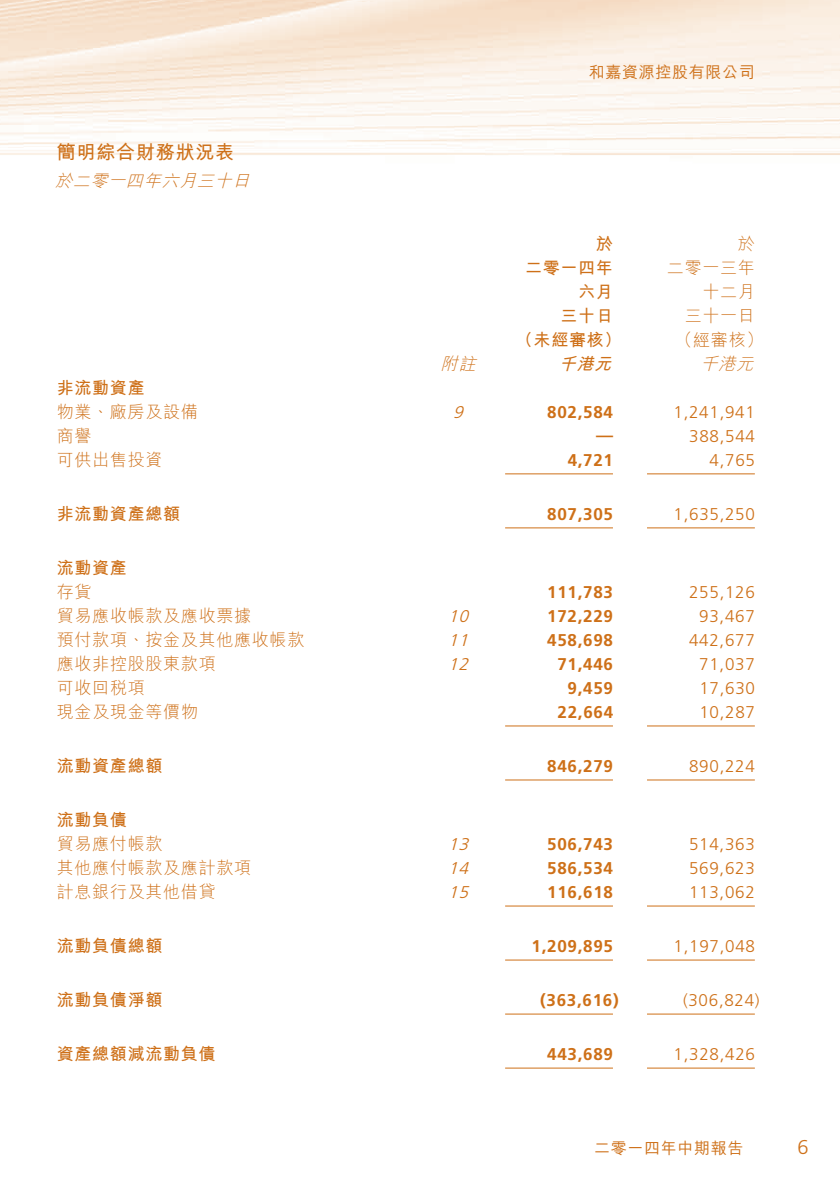
<style>
.page{position:relative;width:840px;height:1191px;background:#fff}
.page>*{position:absolute;margin:0;border:0;box-sizing:border-box;transform-origin:0 0}
.t1{font:300 20px "Frutiger";color:#ce7018}
.t2{font:700 19px "M Hei HK";letter-spacing:.04em;color:#ce7018}
.t3{font:300 17px "Frutiger";letter-spacing:.04em;color:#ce7018}
.t4{font:700 17px "Frutiger";letter-spacing:.04em;color:#ce7018}
.t5{font:300 17px "M Hei HK";letter-spacing:.04em;color:#ce7018}
.t6{font:700 17px "M Hei HK";letter-spacing:.04em;color:#ce7018}
.t7{font:italic 300 17px "M Hei HK";color:#ce7018}
.t8{font:italic 300 17px "Frutiger";color:#ce7018}
.t9{font:italic 700 17px "M Hei HK";color:#ce7018}
.t10{font:500 16px "M Hei HK";letter-spacing:.04em;color:#ce7018}
</style>
<div class="page">
<hr style="left:505px;top:473px;width:107px;height:1px;background:#ce7018">
<hr style="left:646px;top:473px;width:108px;height:1px;background:#ce7018">
<hr style="left:505px;top:527px;width:107px;height:1px;background:#ce7018">
<hr style="left:646px;top:527px;width:108px;height:1px;background:#ce7018">
<hr style="left:505px;top:725px;width:107px;height:1px;background:#ce7018">
<hr style="left:646px;top:725px;width:108px;height:1px;background:#ce7018">
<hr style="left:505px;top:779px;width:107px;height:1px;background:#ce7018">
<hr style="left:646px;top:779px;width:108px;height:1px;background:#ce7018">
<hr style="left:505px;top:905px;width:107px;height:1px;background:#ce7018">
<hr style="left:646px;top:905px;width:108px;height:1px;background:#ce7018">
<hr style="left:505px;top:959px;width:107px;height:1px;background:#ce7018">
<hr style="left:646px;top:959px;width:108px;height:1px;background:#ce7018">
<hr style="left:505px;top:1013px;width:107px;height:1px;background:#ce7018">
<hr style="left:646px;top:1013px;width:108px;height:1px;background:#ce7018">
<hr style="left:505px;top:1067px;width:107px;height:1px;background:#ce7018">
<hr style="left:646px;top:1067px;width:108px;height:1px;background:#ce7018">
<p class="t10" style="left:588px;top:60px;width:168px">和嘉資源控股有限公司</p>
<p class="t2" style="left:57px;top:138px;width:179px">簡明綜合財務狀況表</p>
<p class="t7" style="left:55px;top:169px;width:202px">於二零一四年六月三十日</p>
<p class="t6" style="left:595px;top:231px;width:18px">於</p>
<p class="t5" style="left:737px;top:232px;width:18px">於</p>
<p class="t6" style="left:524px;top:255px;width:89px">二零一四年</p>
<p class="t5" style="left:666px;top:256px;width:89px">二零一三年</p>
<p class="t6" style="left:578px;top:279px;width:36px">六月</p>
<p class="t5" style="left:702px;top:280px;width:54px">十二月</p>
<p class="t6" style="left:560px;top:303px;width:54px">三十日</p>
<p class="t5" style="left:684px;top:304px;width:72px">三十一日</p>
<p class="t6" style="left:515px;top:327px;width:107px">（未經審核）</p>
<p class="t5" style="left:675px;top:328px;width:89px">（經審核(</p>
<p class="t7" style="left:440px;top:352px;width:42px">附註</p>
<p class="t9" style="left:558px;top:351px;width:60px">千港元</p>
<p class="t7" style="left:700px;top:352px;width:60px">千港元</p>
<p class="t6" style="left:57px;top:375px;width:89px">非流動資產</p>
<p class="t5" style="left:57px;top:400px;width:142px">物業、廠房及設備</p>
<p class="t8" style="left:453px;top:403px;width:16px">9</p>
<p class="t4" style="left:547px;top:402px;width:67px">802,584</p>
<p class="t3" style="left:673px;top:403px;width:83px">1,241,941</p>
<p class="t5" style="left:57px;top:424px;width:36px">商譽</p>
<p class="t4" style="left:595px;top:424px;width:18px">—</p>
<p class="t3" style="left:688px;top:427px;width:67px">388,544</p>
<p class="t5" style="left:57px;top:448px;width:107px">可供出售投資</p>
<p class="t4" style="left:567px;top:450px;width:47px">4,721</p>
<p class="t3" style="left:709px;top:451px;width:47px">4,765</p>
<p class="t6" style="left:57px;top:501px;width:125px">非流動資產總額</p>
<p class="t6" style="left:57px;top:555px;width:72px">流動資產</p>
<p class="t4" style="left:547px;top:504px;width:67px">807,305</p>
<p class="t3" style="left:673px;top:505px;width:83px">1,635,250</p>
<p class="t5" style="left:57px;top:580px;width:36px">存貨</p>
<p class="t4" style="left:547px;top:582px;width:67px">111,783</p>
<p class="t3" style="left:688px;top:583px;width:67px">255,126</p>
<p class="t5" style="left:57px;top:604px;width:196px">貿易應收帳款及應收票據</p>
<p class="t8" style="left:448px;top:607px;width:26px">10</p>
<p class="t4" style="left:547px;top:606px;width:67px">172,229</p>
<p class="t3" style="left:699px;top:607px;width:57px">93,467</p>
<p class="t5" style="left:57px;top:628px;width:249px">預付款項、按金及其他應收帳款</p>
<p class="t8" style="left:448px;top:631px;width:26px">11</p>
<p class="t4" style="left:547px;top:630px;width:67px">458,698</p>
<p class="t3" style="left:688px;top:631px;width:67px">442,677</p>
<p class="t5" style="left:57px;top:652px;width:160px">應收非控股股東款項</p>
<p class="t8" style="left:448px;top:655px;width:26px">12</p>
<p class="t4" style="left:557px;top:654px;width:57px">71,446</p>
<p class="t3" style="left:699px;top:655px;width:57px">71,037</p>
<p class="t5" style="left:57px;top:676px;width:89px">可收回稅項</p>
<p class="t4" style="left:567px;top:678px;width:47px">9,459</p>
<p class="t3" style="left:699px;top:679px;width:57px">17,630</p>
<p class="t5" style="left:57px;top:700px;width:142px">現金及現金等價物</p>
<p class="t4" style="left:557px;top:702px;width:57px">22,664</p>
<p class="t3" style="left:699px;top:703px;width:57px">10,287</p>
<p class="t6" style="left:57px;top:753px;width:107px">流動資產總額</p>
<p class="t6" style="left:57px;top:807px;width:72px">流動負債</p>
<p class="t4" style="left:547px;top:756px;width:67px">846,279</p>
<p class="t3" style="left:688px;top:757px;width:67px">890,224</p>
<p class="t5" style="left:57px;top:832px;width:107px">貿易應付帳款</p>
<p class="t8" style="left:448px;top:835px;width:26px">13</p>
<p class="t4" style="left:547px;top:834px;width:67px">506,743</p>
<p class="t3" style="left:688px;top:835px;width:67px">514,363</p>
<p class="t5" style="left:57px;top:856px;width:196px">其他應付帳款及應計款項</p>
<p class="t8" style="left:448px;top:859px;width:26px">14</p>
<p class="t4" style="left:547px;top:858px;width:67px">586,534</p>
<p class="t3" style="left:688px;top:859px;width:67px">569,623</p>
<p class="t5" style="left:57px;top:880px;width:160px">計息銀行及其他借貸</p>
<p class="t8" style="left:448px;top:883px;width:26px">15</p>
<p class="t4" style="left:547px;top:882px;width:67px">116,618</p>
<p class="t3" style="left:688px;top:883px;width:67px">113,062</p>
<p class="t6" style="left:57px;top:933px;width:107px">流動負債總額</p>
<p class="t4" style="left:531px;top:936px;width:83px">1,209,895</p>
<p class="t3" style="left:673px;top:937px;width:83px">1,197,048</p>
<p class="t6" style="left:57px;top:987px;width:107px">流動負債淨額</p>
<p class="t4" style="left:540px;top:990px;width:80px">)363,616(</p>
<p class="t3" style="left:682px;top:991px;width:78px">)306,824(</p>
<p class="t6" style="left:57px;top:1041px;width:160px">資產總額減流動負債</p>
<p class="t4" style="left:547px;top:1044px;width:67px">443,689</p>
<p class="t3" style="left:673px;top:1045px;width:83px">1,328,426</p>
<p class="t10" style="left:593px;top:1136px;width:151px">二零一四年中期報告</p>
<p class="t1" style="left:797px;top:1135px;width:13px">6</p>
</div>
